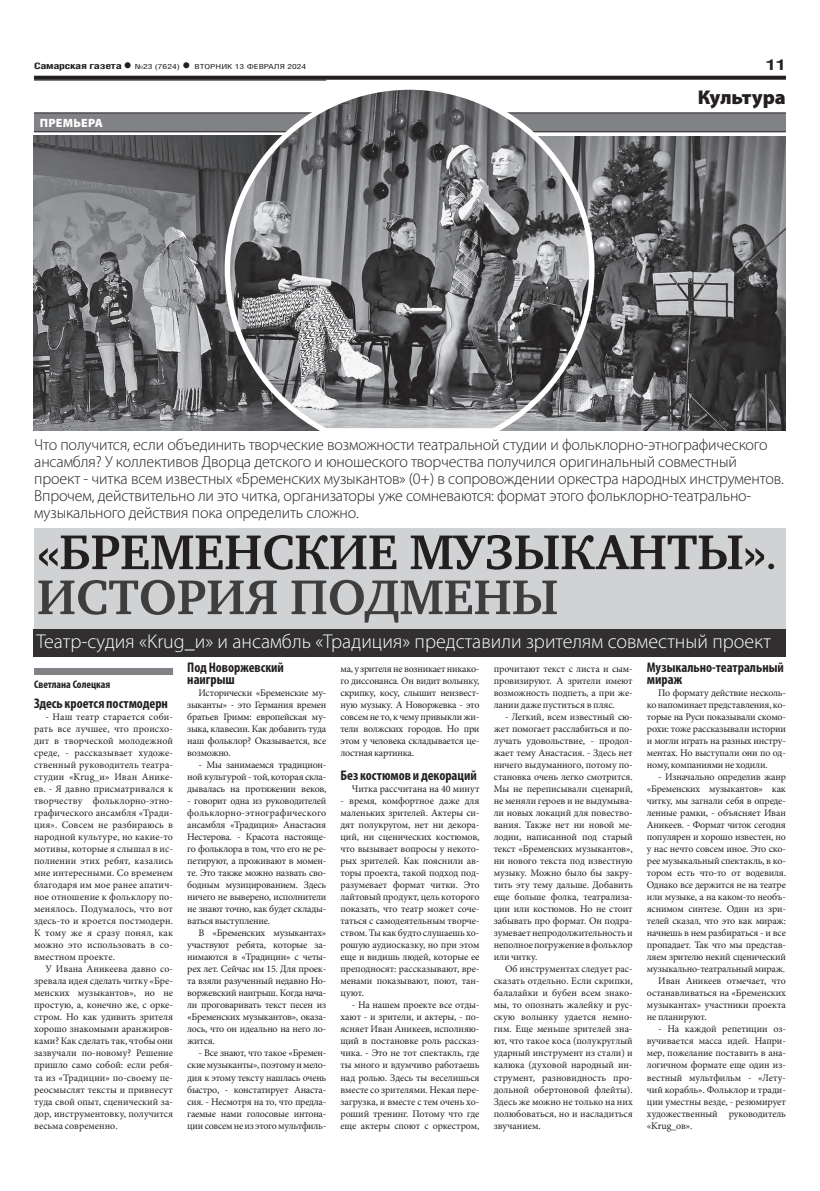
<style>
.page{position:relative;width:820px;height:1191px;background:#fff}
.page>*{position:absolute;margin:0;border:0;box-sizing:border-box;transform-origin:0 0}
.t1{font:700 50px/45px "Charter C";color:#231f20}
.t2{font:300 20px "Myriad Pro";color:#fff}
.t3{font:900 20px "Myriad Pro";color:#231f20}
.t4{font:300 16px/17px "Myriad Pro";letter-spacing:-.01em;color:#231f20}
.t5{font:700 15px "Helios Cond";color:#231f20;scale:1.4 1}
.t6{font:700 condensed 14px/12px "Myriad Pro";color:#231f20}
.t7{font:900 12px "Myriad Pro";letter-spacing:.02em;color:#fff}
.t8{font:700 condensed 11px "Myriad Pro";color:#231f20}
.t9{font:10px/12px "Minion Pro";letter-spacing:-.015em;color:#231f20;text-align:justify}
.t10{font:700 9px "Helios Cond";letter-spacing:-.02em;color:#231f20;scale:1.4 1}
.t11{font:7px "Helios Cond";color:#231f20;scale:1.4 1}
.s1{font-size:16px}
.s2{font-weight:700;font-size:16px}
.s3{font-size:36px}
.s4{color:#3e3e3f}
</style>
<div class="page">
<svg style="left:34px;top:76px;width:751px;height:4px;background:#2f2c2d"></svg>
<hr style="left:34px;top:80px;width:292px;height:1px;background:#231f20">
<div style="left:34px;top:113px;width:751px;height:19px;background:#808285"></div>
<hr style="left:34px;top:113px;width:751px;height:1px;background:#231f20">
<hr style="left:34px;top:132px;width:751px;height:1px;background:#231f20">
<div style="left:34px;top:668px;width:139px;height:7px;background:#808285"></div>
<div style="left:34px;top:528px;width:751px;height:101px;background:#d1d2d4"></div>
<div style="left:34px;top:629px;width:751px;height:27px;background:#312f30"></div>
<img style="left:34px;top:136px;width:188px;height:295px">
<img style="left:597px;top:136px;width:188px;height:294px">
<svg style="left:222px;top:89px;width:375px;height:342px;background:#7f8082"></svg>
<p class="t10" style="left:34px;top:61px;width:71px">Самарская газета<span class="s1">•</span></p>
<p class="t11" style="left:135px;top:63px;width:124px">№23 (7624) <span class="s2">•</span> ВТОРНИК 13 ФЕВРАЛЯ 2024</p>
<h3 class="t5" style="left:765px;top:55px;width:16px">11</h3>
<h2 class="t3" style="left:697px;top:85px;width:90px">Культура</h2>
<p class="t7" style="left:40px;top:116px;width:65px">ПРЕМЬЕРА</p>
<p class="t4" style="left:34px;top:436px;width:750px">Что получится, если объединить творческие возможности театральной студии и фольклорно-этнографического ансамбля? У коллективов Дворца детского и юношеского творчества получился оригинальный совместный проект - читка всем известных «Бременских музыкантов» (0+) в сопровождении оркестра народных инструментов.<br>Впрочем, действительно ли это читка, организаторы уже сомневаются: формат этого фольклорно-театрально&shy;музыкального действия пока определить сложно.</p>
<h1 class="t1" style="left:37px;top:530px;width:741px">«БРЕМЕНСКИЕ МУЗЫКАНТЫ»<span class="s3">.<br></span><span class="s4">ИСТОРИЯ ПОДМЕНЫ</span></h1>
<h2 class="t2" style="left:37px;top:629px;width:735px">Театр-судия «Krug_и» и ансамбль «Традиция» представили зрителям совместный проект</h2>
<p class="t8" style="left:34px;top:678px;width:78px">Светлана Солецкая</p>
<h3 class="t6" style="left:34px;top:697px;width:135px">Здесь кроется постмодерн</h3>
<p class="t9" style="left:34px;top:711px;width:140px;text-indent:11px">- Наш театр старается соби&shy;рать все лучшее, что происхо&shy;дит в творческой молодежной среде, - рассказывает художе&shy;ственный руководитель театра&shy;студии «Krug_и» Иван Анике&shy;ев. - Я давно присматривался к творчеству фольклорно-этно&shy;графического ансамбля «Тради&shy;ция». Совсем не разбираюсь в народной культуре, но какие-то мотивы, которые я слышал в ис&shy;полнении этих ребят, казались мне интересными. Со временем благодаря им мое ранее апатич&shy;ное отношение к фольклору по&shy;менялось. Подумалось, что вот здесь-то и кроется постмодерн.<br>К тому же я сразу понял, как можно это использовать в со&shy;вместном проекте.</p>
<p class="t9" style="left:34px;top:963px;width:140px;text-indent:11px">У Ивана Аникеева давно со&shy;зревала идея сделать читку «Бре&shy;менских музыкантов», но не простую, а, конечно же, с орке&shy;стром. Но как удивить зрителя хорошо знакомыми аранжиров&shy;ками? Как сделать так, чтобы они зазвучали по-новому? Решение пришло само собой: если ребя&shy;та из «Традиции» по-своему пе&shy;реосмыслят тексты и привнесут туда свой опыт, сценический за&shy;дор, инструментовку, получится весьма современно.</p>
<h3 class="t6" style="left:187px;top:661px;width:98px">Под Новоржевский наигрыш</h3>
<p class="t9" style="left:187px;top:687px;width:140px;text-indent:11px">Исторически «Бременские му&shy;зыканты» - это Германия времен братьев Гримм: европейская му&shy;зыка, клавесин. Как добавить туда наш фольклор? Оказывается, все возможно.</p>
<p class="t9" style="left:187px;top:759px;width:140px;text-indent:11px">- Мы занимаемся традицион&shy;ной культурой - той, которая скла&shy;дывалась на протяжении веков,</p>
<p class="t9" style="left:187px;top:795px;width:140px">- говорит одна из руководителей фольклорно-этнографического ансамбля «Традиция» Анастасия Нестерова. - Красота настояще&shy;го фольклора в том, что его не ре&shy;петируют, а проживают в момен&shy;те. Это также можно назвать сво&shy;бодным музицированием. Здесь ничего не выверено, исполнители не знают точно, как будет склады&shy;ваться выступление.</p>
<p class="t9" style="left:187px;top:927px;width:140px;text-indent:11px">В «Бременских музыкантах» участвуют ребята, которые за&shy;нимаются в «Традиции» с четы&shy;рех лет. Сейчас им 15. Для проек&shy;та взяли разученный недавно Но&shy;воржевский наигрыш. Когда нача&shy;ли проговаривать текст песен из «Бременских музыкантов», оказа&shy;лось, что он идеально на него ло&shy;жится.</p>
<p class="t9" style="left:187px;top:1047px;width:140px;text-indent:11px">- Все знают, что такое «Бремен&shy;ские музыканты», поэтому и мело&shy;дия к этому тексту нашлась очень быстро, - констатирует Анаста&shy;сия. - Несмотря на то, что предла&shy;гаемые нами голосовые интона&shy;ции совсем не из этого мультфиль-</p>
<p class="t9" style="left:340px;top:663px;width:140px">ма, у зрителя не возникает никако&shy;го диссонанса. Он видит волынку, скрипку, косу, слышит неизвест&shy;ную музыку. А Новоржевка - это совсем не то, к чему привыкли жи&shy;тели волжских городов. Но при этом у человека складывается це&shy;лостная картинка.</p>
<h3 class="t6" style="left:340px;top:769px;width:138px">Без костюмов и декораций</h3>
<p class="t9" style="left:351px;top:783px;width:129px">Читка рассчитана на 40 минут</p>
<p class="t9" style="left:340px;top:795px;width:140px">- время, комфортное даже для маленьких зрителей. Актеры си&shy;дят полукругом, нет ни декора&shy;ций, ни сценических костюмов, что вызывает вопросы у некото&shy;рых зрителей. Как пояснили ав&shy;торы проекта, такой подход под&shy;разумевает формат читки. Это лайтовый продукт, цель которого показать, что театр может соче&shy;таться с самодеятельным творче&shy;ством. Ты как будто слушаешь хо&shy;рошую аудиосказку, но при этом еще и видишь людей, которые ее преподносят: рассказывают, вре&shy;менами показывают, поют, тан&shy;цуют.</p>
<p class="t9" style="left:340px;top:999px;width:140px;text-indent:11px">- На нашем проекте все отды&shy;хают - и зрители, и актеры, - по&shy;ясняет Иван Аникеев, исполняю&shy;щий в постановке роль рассказ&shy;чика. - Это не тот спектакль, где ты много и вдумчиво работаешь над ролью. Здесь ты веселишься вместе со зрителями. Некая пере&shy;загрузка, и вместе с тем очень хо&shy;роший тренинг. Потому что где еще актеры споют с оркестром,</p>
<p class="t9" style="left:493px;top:663px;width:140px">прочитают текст с листа и сым&shy;провизируют. А зрители имеют возможность подпеть, а при же&shy;лании даже пуститься в пляс.</p>
<p class="t9" style="left:493px;top:711px;width:140px;text-indent:11px">- Легкий, всем известный сю&shy;жет помогает расслабиться и по&shy;лучать удовольствие, - продол&shy;жает тему Анастасия. - Здесь нет ничего выдуманного, потому по&shy;становка очень легко смотрится.<br>Мы не переписывали сценарий, не меняли героев и не выдумыва&shy;ли новых локаций для повество&shy;вания. Также нет ни новой ме&shy;лодии, написанной под старый текст «Бременских музыкантов», ни нового текста под известную музыку. Можно было бы закру&shy;тить эту тему дальше. Добавить еще больше фолка, театрализа&shy;ции или костюмов. Но не стоит забывать про формат. Он подра&shy;зумевает непродолжительность и неполное погружение в фольклор или читку.</p>
<p class="t9" style="left:493px;top:963px;width:140px;text-indent:11px">Об инструментах следует рас&shy;сказать отдельно. Если скрипки, балалайки и бубен всем знако&shy;мы, то опознать жалейку и рус&shy;скую волынку удается немно&shy;гим. Еще меньше зрителей зна&shy;ют, что такое коса (полукруглый ударный инструмент из стали) и калюка (духовой народный ин&shy;струмент, разновидность про&shy;дольной обертоновой флейты).<br>Здесь же можно не только на них полюбоваться, но и насладиться звучанием.</p>
<h3 class="t6" style="left:646px;top:661px;width:138px">Музыкально-театральный мираж</h3>
<p class="t9" style="left:646px;top:687px;width:140px;text-indent:11px">По формату действие несколь&shy;ко напоминает представления, ко&shy;торые на Руси показывали скомо&shy;рохи: тоже рассказывали истории и могли играть на разных инстру&shy;ментах. Но выступали они по од&shy;ному, компаниями не ходили.</p>
<p class="t9" style="left:658px;top:771px;width:129px">- Изначально определив жанр</p>
<p class="t9" style="left:646px;top:783px;width:140px">«Бременских музыкантов» как</p>
<p class="t9" style="left:646px;top:795px;width:140px">читку, мы загнали себя в опреде-</p>
<p class="t9" style="left:646px;top:807px;width:140px">ленные рамки, - объясняет Иван</p>
<p class="t9" style="left:646px;top:819px;width:140px">Аникеев. - Формат читок сегодня</p>
<p class="t9" style="left:646px;top:831px;width:140px">популярен и хорошо известен, но</p>
<p class="t9" style="left:646px;top:843px;width:140px">у нас нечто совсем иное. Это ско-</p>
<p class="t9" style="left:646px;top:855px;width:140px">рее музыкальный спектакль, в ко-</p>
<p class="t9" style="left:646px;top:867px;width:140px">тором есть что-то от водевиля.</p>
<p class="t9" style="left:646px;top:879px;width:140px">Однако все держится не на театре</p>
<p class="t9" style="left:646px;top:891px;width:140px">или музыке, а на каком-то необъ-</p>
<p class="t9" style="left:646px;top:903px;width:140px">яснимом синтезе. Один из зри-</p>
<p class="t9" style="left:646px;top:915px;width:140px">телей сказал, что это как мираж:</p>
<p class="t9" style="left:646px;top:927px;width:140px">начнешь в нем разбираться - и все</p>
<p class="t9" style="left:646px;top:939px;width:140px">пропадает. Так что мы представ-</p>
<p class="t9" style="left:646px;top:951px;width:140px">ляем зрителю некий сценический</p>
<p class="t9" style="left:646px;top:963px;width:139px">музыкально-театральный мираж.</p>
<p class="t9" style="left:658px;top:975px;width:129px">Иван Аникеев отмечает, что</p>
<p class="t9" style="left:646px;top:987px;width:140px">останавливаться на «Бременских</p>
<p class="t9" style="left:646px;top:999px;width:140px">музыкантах» участники проекта</p>
<p class="t9" style="left:646px;top:1011px;width:61px">не планируют.</p>
<p class="t9" style="left:646px;top:1023px;width:140px;text-indent:11px">- На каждой репетиции оз&shy;вучивается масса идей. Напри&shy;мер, пожелание поставить в ана&shy;логичном формате еще один из&shy;вестный мультфильм - «Лету&shy;чий корабль». Фольклор и тради&shy;ции уместны везде, - резюмирует художественный руководитель «Krug_ов».</p>
</div>
